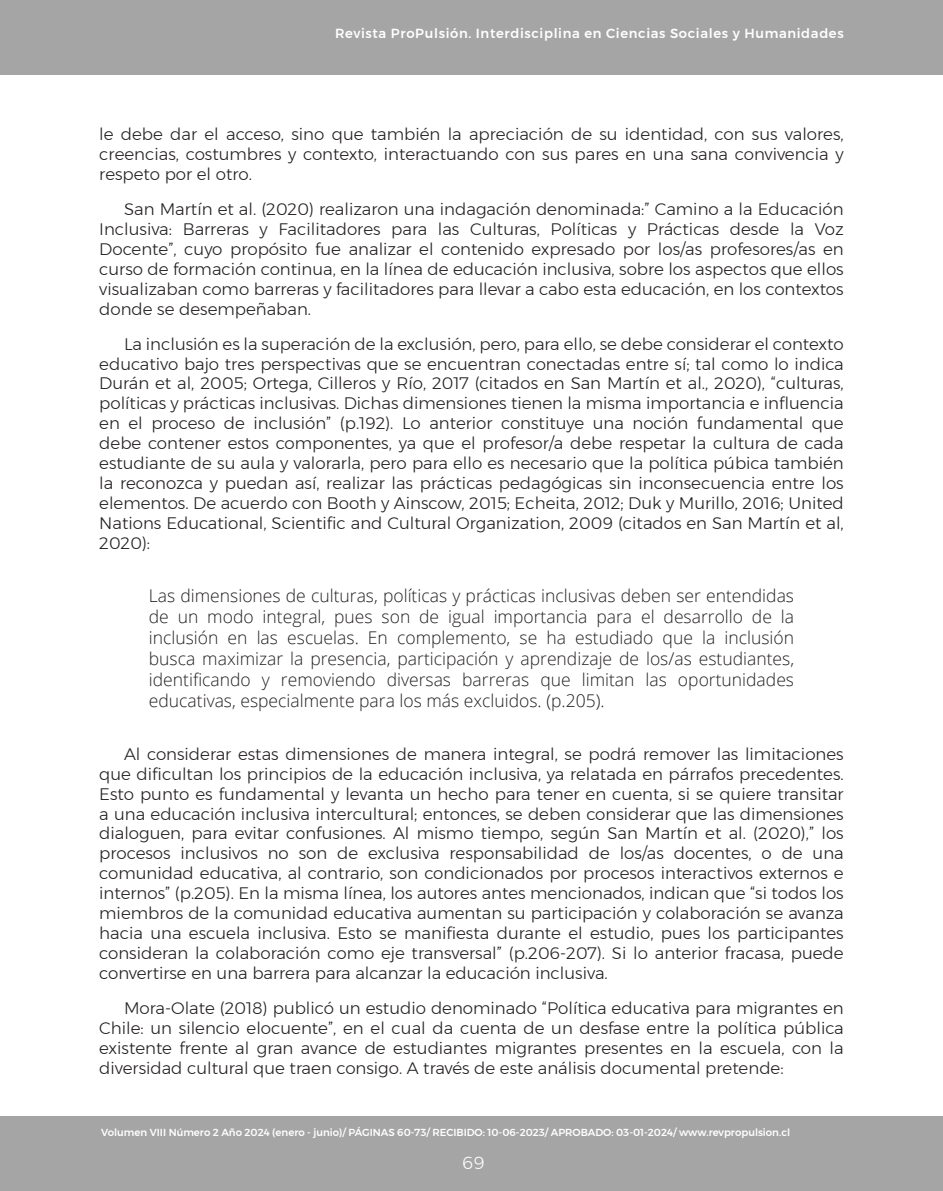
<style>
.page{position:relative;width:943px;height:1191px;background:#fff}
.page>*{position:absolute;margin:0;border:0;box-sizing:border-box;transform-origin:0 0}
._08_parrafo_cita_textual{font:300 17.5px/21px "Open Sans";color:#231f20;text-align:justify}
.t1{font:300 17.5px "Montserrat";color:#fff}
._07_parrafo_texto_articulo{font:300 16.62px/19.9px "Montserrat";color:#231f20;text-align:justify}
.t2{font:500 13.12px "Montserrat";letter-spacing:.05em;color:#fff}
.t3{font:500 10.15px "Montserrat";color:#fff}
</style>
<div class="page">
<div style="left:0;top:0;width:943px;height:74px;background:#a5a5a5"></div>
<div style="left:0;top:1116px;width:943px;height:75px;background:#a5a5a5"></div>
<p class="t2" style="left:335px;top:23px;width:510px">Revista ProPulsión. Interdisciplina en Ciencias Sociales y Humanidades</p>
<p class="_07_parrafo_texto_articulo" style="left:99px;top:124px;width:746px">le debe dar el acceso, sino que también la apreciación de su identidad, con sus valores, creencias, costumbres y contexto, interactuando con sus pares en una sana convivencia y respeto por el otro.</p>
<p class="_07_parrafo_texto_articulo" style="left:99px;top:199px;width:746px;text-indent:25px">San Martín et al. (2020) realizaron una indagación denominada:” Camino a la Educación Inclusiva: Barreras y Facilitadores para las Culturas, Políticas y Prácticas desde la Voz Docente”, cuyo propósito fue analizar el contenido expresado por los/as profesores/as en curso de formación continua, en la línea de educación inclusiva, sobre los aspectos que ellos visualizaban como barreras y facilitadores para llevar a cabo esta educación, en los contextos donde se desempeñaban.</p>
<p class="_07_parrafo_texto_articulo" style="left:99px;top:333px;width:746px;text-indent:25px">La inclusión es la superación de la exclusión, pero, para ello, se debe considerar el contexto educativo bajo tres perspectivas que se encuentran conectadas entre sí; tal como lo indica Durán et al, 2005; Ortega, Cilleros y Río, 2017 (citados en San Martín et al., 2020), “culturas, políticas y prácticas inclusivas. Dichas dimensiones tienen la misma importancia e influencia en el proceso de inclusión” (p.192). Lo anterior constituye una noción fundamental que debe contener estos componentes, ya que el profesor/a debe respetar la cultura de cada estudiante de su aula y valorarla, pero para ello es necesario que la política púbica también la reconozca y puedan así, realizar las prácticas pedagógicas sin inconsecuencia entre los elementos. De acuerdo con Booth y Ainscow, 2015; Echeita, 2012; Duk y Murillo, 2016; United Nations Educational, Scientific and Cultural Organization, 2009 (citados en San Martín et al, 2020):</p>
<p class="_08_parrafo_cita_textual" style="left:149px;top:585px;width:646px">Las dimensiones de culturas, políticas y prácticas inclusivas deben ser entendidas de un modo integral, pues son de igual importancia para el desarrollo de la inclusión en las escuelas. En complemento, se ha estudiado que la inclusión busca maximizar la presencia, participación y aprendizaje de los/as estudiantes, identificando y removiendo diversas barreras que limitan las oportunidades educativas, especialmente para los más excluidos. (p.205).</p>
<p class="_07_parrafo_texto_articulo" style="left:99px;top:743px;width:746px;text-indent:25px">Al considerar estas dimensiones de manera integral, se podrá remover las limitaciones que dificultan los principios de la educación inclusiva, ya relatada en párrafos precedentes.<br>Esto punto es fundamental y levanta un hecho para tener en cuenta, si se quiere transitar a una educación inclusiva intercultural; entonces, se deben considerar que las dimensiones dialoguen, para evitar confusiones. Al mismo tiempo, según San Martín et al. (2020),” los procesos inclusivos no son de exclusiva responsabilidad de los/as docentes, o de una comunidad educativa, al contrario, son condicionados por procesos interactivos externos e internos” (p.205). En la misma línea, los autores antes mencionados, indican que “si todos los miembros de la comunidad educativa aumentan su participación y colaboración se avanza hacia una escuela inclusiva. Esto se manifiesta durante el estudio, pues los participantes consideran la colaboración como eje transversal” (p.206-207). Si lo anterior fracasa, puede convertirse en una barrera para alcanzar la educación inclusiva.</p>
<p class="_07_parrafo_texto_articulo" style="left:99px;top:998px;width:746px;text-indent:25px">Mora-Olate (2018) publicó un estudio denominado “Política educativa para migrantes en Chile: un silencio elocuente”, en el cual da cuenta de un desfase entre la política pública existente frente al gran avance de estudiantes migrantes presentes en la escuela, con la diversidad cultural que traen consigo. A través de este análisis documental pretende:</p>
<p class="t3" style="left:101px;top:1124px;width:690px">Volumen VIII Número 2 Año 2024 (enero - junio)/ PÁGINAS 60-73/ RECIBIDO: 10-06-2023/ APROBADO: 03-01-2024/ www.revpropulsion.cl</p>
<p class="t1" style="left:462px;top:1149px;width:24px">69</p>
</div>
